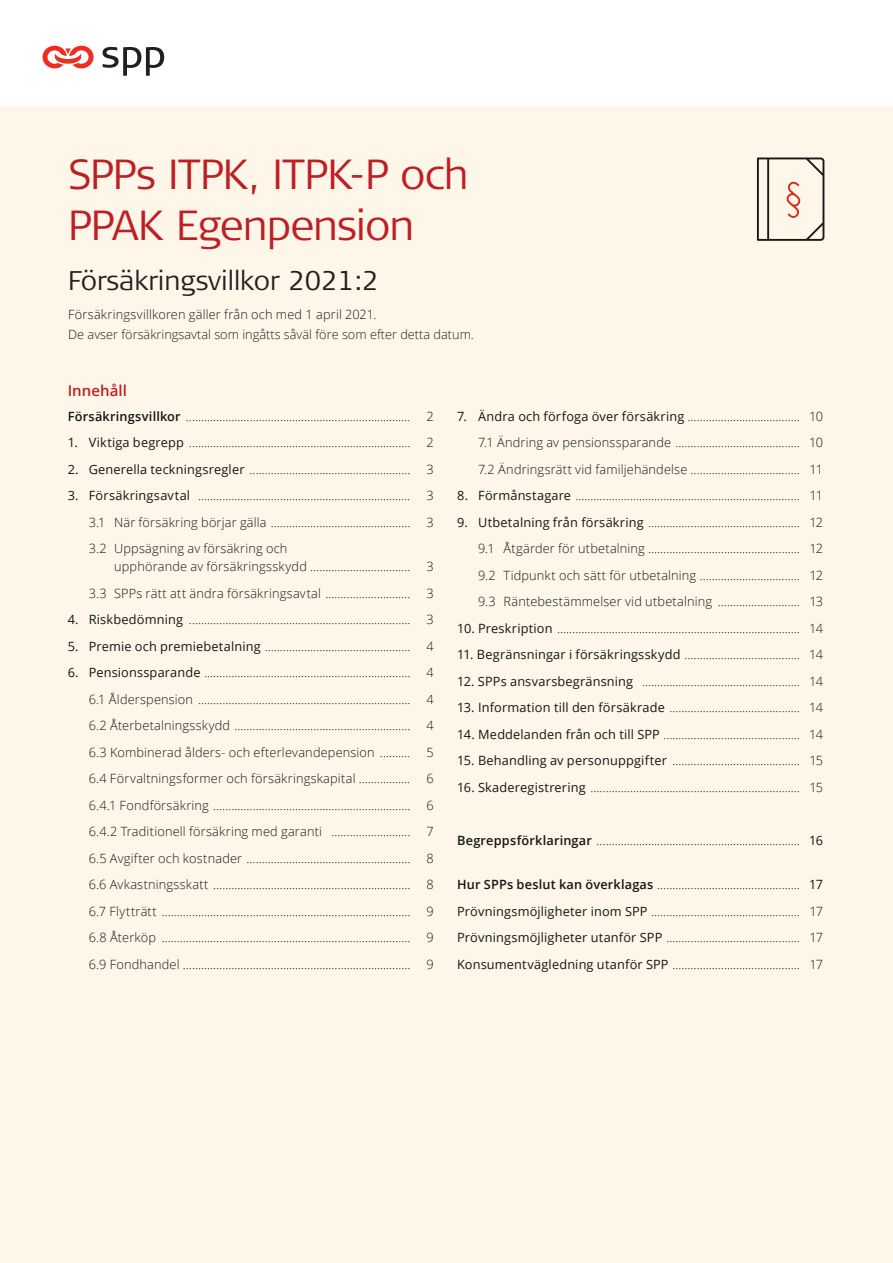
<style>
.page{position:relative;width:893px;height:1263px;background:#fff}
.page>*{position:absolute;margin:0;border:0;box-sizing:border-box;transform-origin:0 0}
._2021_Titel_1_28_34{font:300 42px/51px "Signa Pro";letter-spacing:-.02em;color:#be1f24}
._2021_Titel_2_18_22{font:300 27px "Signa Pro";color:#231f20}
._2021_Mellanrubrik_1{font:600 15px "Open Sans";letter-spacing:.005em;color:#be1f24}
._2021_Brödtext_1_8_5{font:300 12.75px/18px "Open Sans";letter-spacing:.015em;color:#161516}
._2021_Brödtext_1_8_5-2{font:300 12.75px/19.5px "Open Sans";color:#231f20}
.s1{color:#161516}
.s2{font-weight:600}
.s3{font-weight:400}
</style>
<div class="page">
<div style="left:0;top:106px;width:893px;height:1157px;background:#fef6e8"></div>
<svg style="left:42px;top:45px;width:52px;height:24px"></svg>
<svg style="left:103px;top:47px;width:61px;height:29px"></svg>
<svg style="left:757px;top:157px;width:67px;height:84px"></svg>
<p class="_2021_Titel_1_28_34" style="left:68px;top:148px;width:402px">SPPs ITPK, ITPK-P och<br>PPAK Egenpension</p>
<p class="_2021_Titel_2_18_22" style="left:68px;top:264px;width:312px">Försäkringsvillkor 2021:2</p>
<p class="_2021_Brödtext_1_8_5-2" style="left:68px;top:304px;width:407px"><span class="s1">Försäkringsvillkoren gäller från och med 1 april 2021.<br>D</span>e avser försäkringsavtal som ingåtts såväl före som efter detta datum.</p>
<p class="_2021_Mellanrubrik_1" style="left:68px;top:380px;width:61px">Innehåll</p>
<p class="_2021_Brödtext_1_8_5" style="left:68px;top:407px;width:344px"><span class="s2">Försäkringsvillkor</span> ..........................................................................</p>
<p class="_2021_Brödtext_1_8_5" style="left:426px;top:407px;width:9px">2</p>
<p class="_2021_Brödtext_1_8_5" style="left:68px;top:433px;width:368px"><span class="s3">1. Viktiga begrepp</span> ......................................................................... 2</p>
<p class="_2021_Brödtext_1_8_5" style="left:68px;top:460px;width:344px"><span class="s3">2. Generella teckningsregler</span> .....................................................</p>
<p class="_2021_Brödtext_1_8_5" style="left:426px;top:460px;width:9px">3</p>
<p class="_2021_Brödtext_1_8_5" style="left:68px;top:486px;width:344px"><span class="s3">3. Försäkringsavtal</span> ......................................................................</p>
<p class="_2021_Brödtext_1_8_5" style="left:426px;top:486px;width:9px">3</p>
<p class="_2021_Brödtext_1_8_5" style="left:89px;top:513px;width:323px">3.1 När försäkring börjar gälla ..............................................</p>
<p class="_2021_Brödtext_1_8_5" style="left:426px;top:513px;width:9px">3</p>
<p class="_2021_Brödtext_1_8_5" style="left:114px;top:539px;width:298px;text-indent:-26px">3.2 Uppsägning av försäkring och<br>upphörande av försäkringsskydd .................................</p>
<p class="_2021_Brödtext_1_8_5" style="left:426px;top:557px;width:9px">3</p>
<p class="_2021_Brödtext_1_8_5" style="left:89px;top:584px;width:323px">3.3 SPPs rätt att ändra försäkringsavtal ............................</p>
<p class="_2021_Brödtext_1_8_5" style="left:426px;top:584px;width:9px">3</p>
<p class="_2021_Brödtext_1_8_5" style="left:68px;top:610px;width:368px"><span class="s3">4. Riskbedömning</span> ......................................................................... 3</p>
<p class="_2021_Brödtext_1_8_5" style="left:68px;top:637px;width:344px"><span class="s3">5. Premie och premiebetalning</span> ................................................</p>
<p class="_2021_Brödtext_1_8_5" style="left:426px;top:637px;width:9px">4</p>
<p class="_2021_Brödtext_1_8_5" style="left:68px;top:663px;width:344px"><span class="s3">6. Pensionssparande</span> ....................................................................</p>
<p class="_2021_Brödtext_1_8_5" style="left:426px;top:663px;width:9px">4</p>
<p class="_2021_Brödtext_1_8_5" style="left:89px;top:690px;width:347px">6.1 Ålderspension ...................................................................... 4</p>
<p class="_2021_Brödtext_1_8_5" style="left:89px;top:716px;width:323px">6.2 Återbetalningsskydd ..........................................................</p>
<p class="_2021_Brödtext_1_8_5" style="left:426px;top:716px;width:9px">4</p>
<p class="_2021_Brödtext_1_8_5" style="left:89px;top:743px;width:323px">6.3 Kombinerad ålders- och efterlevandepension ..........</p>
<p class="_2021_Brödtext_1_8_5" style="left:426px;top:743px;width:9px">5</p>
<p class="_2021_Brödtext_1_8_5" style="left:89px;top:769px;width:323px">6.4 Förvaltningsformer och försäkringskapital .................</p>
<p class="_2021_Brödtext_1_8_5" style="left:426px;top:769px;width:9px">6</p>
<p class="_2021_Brödtext_1_8_5" style="left:89px;top:796px;width:323px">6.4.1 Fondförsäkring .................................................................</p>
<p class="_2021_Brödtext_1_8_5" style="left:426px;top:796px;width:9px">6</p>
<p class="_2021_Brödtext_1_8_5" style="left:89px;top:822px;width:323px">6.4.2 Traditionell försäkring med garanti ..........................</p>
<p class="_2021_Brödtext_1_8_5" style="left:426px;top:822px;width:9px">7</p>
<p class="_2021_Brödtext_1_8_5" style="left:89px;top:849px;width:323px">6.5 Avgifter och kostnader ......................................................</p>
<p class="_2021_Brödtext_1_8_5" style="left:426px;top:849px;width:9px">8</p>
<p class="_2021_Brödtext_1_8_5" style="left:89px;top:875px;width:323px">6.6 Avkastningsskatt .................................................................</p>
<p class="_2021_Brödtext_1_8_5" style="left:426px;top:875px;width:9px">8</p>
<p class="_2021_Brödtext_1_8_5" style="left:89px;top:902px;width:347px">6.7 Flytträtt .................................................................................. 9</p>
<p class="_2021_Brödtext_1_8_5" style="left:89px;top:928px;width:347px">6.8 Återköp .................................................................................. 9</p>
<p class="_2021_Brödtext_1_8_5" style="left:89px;top:955px;width:347px">6.9 Fondhandel ........................................................................... 9</p>
<p class="_2021_Brödtext_1_8_5" style="left:457px;top:407px;width:368px"><span class="s3">7. Ändra och förfoga över försäkring</span> ..................................... 10</p>
<p class="_2021_Brödtext_1_8_5" style="left:478px;top:433px;width:347px">7.1 Ändring av pensionssparande ......................................... 10</p>
<p class="_2021_Brödtext_1_8_5" style="left:478px;top:460px;width:346px">7.2 Ändringsrätt vid familjehändelse .................................... 11</p>
<p class="_2021_Brödtext_1_8_5" style="left:457px;top:486px;width:367px"><span class="s3">8. Förmånstagare</span> .......................................................................... 11</p>
<p class="_2021_Brödtext_1_8_5" style="left:457px;top:513px;width:368px"><span class="s3">9. Utbetalning från försäkring</span> .................................................. 12</p>
<p class="_2021_Brödtext_1_8_5" style="left:478px;top:539px;width:347px">9.1 Åtgärder för utbetalning .................................................. 12</p>
<p class="_2021_Brödtext_1_8_5" style="left:478px;top:566px;width:347px">9.2 Tidpunkt och sätt för utbetalning ................................. 12</p>
<p class="_2021_Brödtext_1_8_5" style="left:478px;top:592px;width:347px">9.3 Räntebestämmelser vid utbetalning ........................... 13</p>
<p class="_2021_Brödtext_1_8_5" style="left:457px;top:619px;width:368px"><span class="s3">10. Preskription</span> ................................................................................ 14</p>
<p class="_2021_Brödtext_1_8_5" style="left:457px;top:645px;width:368px"><span class="s3">11. Begränsningar i försäkringsskydd</span> ...................................... 14</p>
<p class="_2021_Brödtext_1_8_5" style="left:457px;top:672px;width:368px"><span class="s3">12. SPPs ansvarsbegränsning</span> .................................................... 14</p>
<p class="_2021_Brödtext_1_8_5" style="left:457px;top:698px;width:368px"><span class="s3">13. Information till den försäkrade</span> ........................................... 14</p>
<p class="_2021_Brödtext_1_8_5" style="left:457px;top:725px;width:368px"><span class="s3">14. Meddelanden från och till SPP</span> ............................................. 14</p>
<p class="_2021_Brödtext_1_8_5" style="left:457px;top:751px;width:368px"><span class="s3">15. Behandling av personuppgifter</span> .......................................... 15</p>
<p class="_2021_Brödtext_1_8_5" style="left:457px;top:778px;width:368px"><span class="s3">16. Skaderegistrering</span> ..................................................................... 15</p>
<p class="_2021_Brödtext_1_8_5" style="left:457px;top:831px;width:368px"><span class="s2">Begreppsförklaringar</span> ................................................................... <span class="s3">16</span></p>
<p class="_2021_Brödtext_1_8_5" style="left:457px;top:875px;width:368px"><span class="s2">Hur SPPs beslut kan överklagas</span> ............................................... <span class="s3">17</span></p>
<p class="_2021_Brödtext_1_8_5" style="left:457px;top:902px;width:368px"><span class="s3">Prövningsmöjligheter inom SPP</span> ................................................. 17</p>
<p class="_2021_Brödtext_1_8_5" style="left:457px;top:928px;width:368px"><span class="s3">Prövningsmöjligheter utanför SPP</span> ............................................ 17</p>
<p class="_2021_Brödtext_1_8_5" style="left:457px;top:955px;width:368px"><span class="s3">Konsumentvägledning utanför SPP</span> .......................................... 17</p>
</div>
